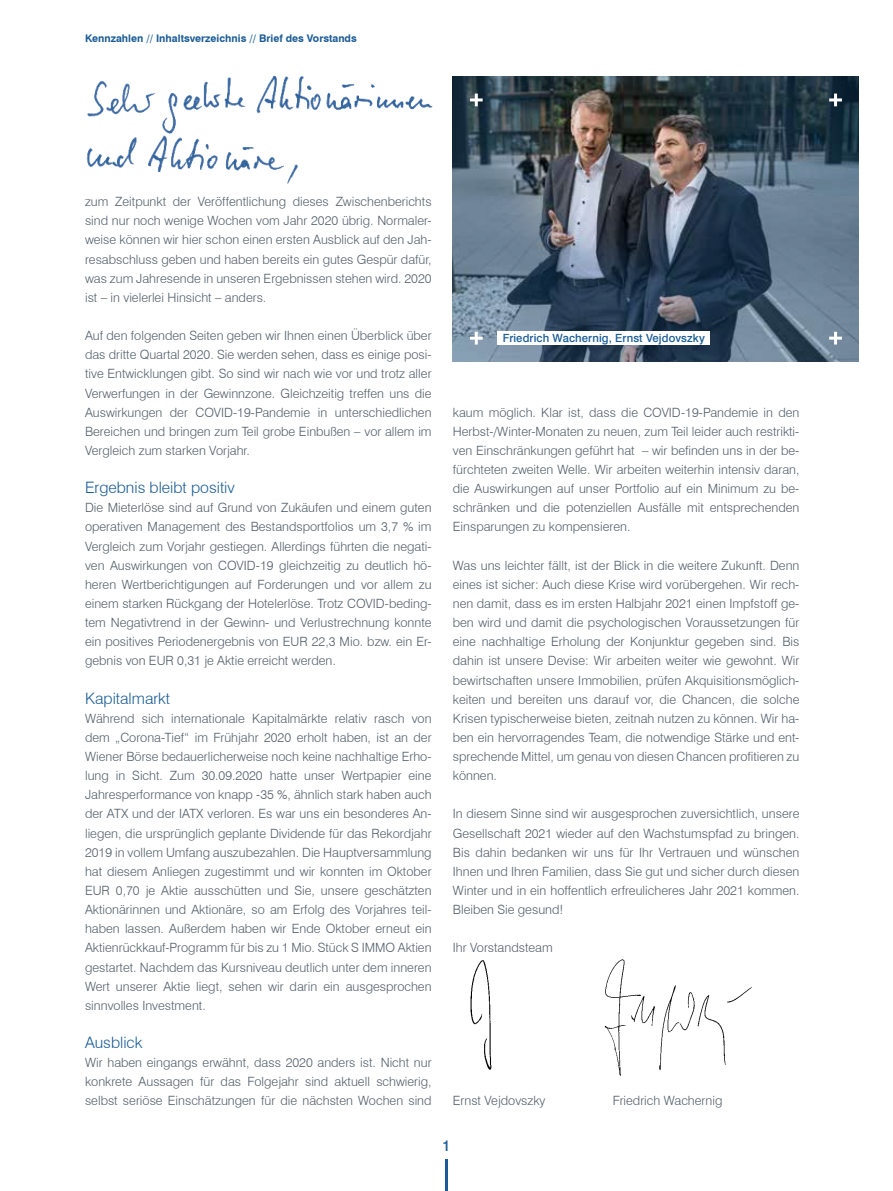
<style>
.page{position:relative;width:893px;height:1191px;background:#fff}
.page>*{position:absolute;margin:0;border:0;box-sizing:border-box;transform-origin:0 0}
.t1{font:300 15.75px "Swiss 721 BT";color:#195b96}
.t2{font:500 15px "Swiss 721 TL";color:#195b96}
.t3{font:300 12.75px/19.2px "Swiss 721 BT";color:#525e69;text-align:justify}
.t4{font:500 11.25px "Swiss 721 TL";letter-spacing:.01em;color:#195b96}
.t5{font:700 10.5px "Swiss 721 BT";color:#195b96}
</style>
<div class="page">
<hr style="left:445px;top:1159px;width:3px;height:32px;background:#195b96">
<img style="left:453px;top:77px;width:406px;height:284px">
<svg style="left:829px;top:94px;width:13px;height:12px"></svg>
<svg style="left:829px;top:332px;width:13px;height:12px"></svg>
<svg style="left:470px;top:94px;width:13px;height:12px"></svg>
<svg style="left:470px;top:332px;width:13px;height:12px"></svg>
<div style="left:497px;top:331px;width:213px;height:13px;background:#fff"></div>
<img style="left:86px;top:136px;width:212px;height:48px">
<img style="left:87px;top:75px;width:346px;height:61px">
<img style="left:470px;top:960px;width:22px;height:110px">
<img style="left:604px;top:959px;width:148px;height:117px">
<p class="t5" style="left:85px;top:32px;width:273px">Kennzahlen // Inhaltsverzeichnis // Brief des Vorstands</p>
<p class="t3" style="left:85px;top:192px;width:348px">zum Zeitpunkt der Veröffentlichung dieses Zwischenberichts sind nur noch wenige Wochen vom Jahr 2020 übrig. Normaler&shy;weise können wir hier schon einen ersten Ausblick auf den Jah&shy;resabschluss geben und haben bereits ein gutes Gespür dafür, was zum Jahresende in unseren Ergebnissen stehen wird. 2020 ist – in vielerlei Hinsicht – anders.</p>
<p class="t3" style="left:85px;top:326px;width:348px">Auf den folgenden Seiten geben wir Ihnen einen Überblick über das dritte Quartal 2020. Sie werden sehen, dass es einige posi&shy;tive Entwicklungen gibt. So sind wir nach wie vor und trotz aller Verwerfungen in der Gewinnzone. Gleichzeitig treffen uns die Auswirkungen der COVID-19-Pandemie in unterschiedlichen Bereichen und bringen zum Teil grobe Einbußen – vor allem im Vergleich zum starken Vorjahr.</p>
<p class="t1" style="left:85px;top:478px;width:151px">Ergebnis bleibt positiv</p>
<p class="t3" style="left:85px;top:498px;width:348px">Die Mieterlöse sind auf Grund von Zukäufen und einem guten operativen Management des Bestandsportfolios um 3,7 % im Vergleich zum Vorjahr gestiegen. Allerdings führten die negati&shy;ven Auswirkungen von COVID-19 gleichzeitig zu deutlich hö&shy;heren Wertberichtigungen auf Forderungen und vor allem zu einem starken Rückgang der Hotelerlöse. Trotz COVID-beding&shy;tem Negativtrend in der Gewinn- und Verlustrechnung konnte ein positives Periodenergebnis von EUR 22,3 Mio. bzw. ein Er&shy;gebnis von EUR 0,31 je Aktie erreicht werden.</p>
<p class="t1" style="left:85px;top:688px;width:87px">Kapitalmarkt</p>
<p class="t3" style="left:85px;top:708px;width:348px">Während sich internationale Kapitalmärkte relativ rasch von dem „Corona-Tief“ im Frühjahr 2020 erholt haben, ist an der Wiener Börse bedauerlicherweise noch keine nachhaltige Erho&shy;lung in Sicht. Zum 30.09.2020 hatte unser Wertpapier eine Jahresperformance von knapp -35 %, ähnlich stark haben auch der ATX und der IATX verloren. Es war uns ein besonderes An&shy;liegen, die ursprünglich geplante Dividende für das Rekordjahr 2019 in vollem Umfang auszubezahlen. Die Hauptversammlung hat diesem Anliegen zugestimmt und wir konnten im Oktober EUR 0,70 je Aktie ausschütten und Sie, unsere geschätzten Aktionärinnen und Aktionäre, so am Erfolg des Vorjahres teil&shy;haben lassen. Außerdem haben wir Ende Oktober erneut ein Aktienrückkauf-Programm für bis zu 1 Mio. Stück S IMMO Aktien gestartet. Nachdem das Kursniveau deutlich unter dem inneren Wert unserer Aktie liegt, sehen wir darin ein ausgesprochen sinnvolles Investment.</p>
<p class="t1" style="left:85px;top:1032px;width:59px">Ausblick</p>
<p class="t3" style="left:85px;top:1053px;width:348px">Wir haben eingangs erwähnt, dass 2020 anders ist. Nicht nur konkrete Aussagen für das Folgejahr sind aktuell schwierig, selbst seriöse Einschätzungen für die nächsten Wochen sind</p>
<p class="t4" style="left:503px;top:330px;width:204px">Friedrich Wachernig, Ernst Vejdovszky</p>
<p class="t3" style="left:453px;top:402px;width:348px">kaum möglich. Klar ist, dass die COVID-19-Pandemie in den Herbst-/Winter-Monaten zu neuen, zum Teil leider auch restrikti&shy;ven Einschränkungen geführt hat – wir befinden uns in der be&shy;fürchteten zweiten Welle. Wir arbeiten weiterhin intensiv daran, die Auswirkungen auf unser Portfolio auf ein Minimum zu be&shy;schränken und die potenziellen Ausfälle mit entsprechenden Einsparungen zu kompensieren.</p>
<p class="t3" style="left:453px;top:555px;width:348px">Was uns leichter fällt, ist der Blick in die weitere Zukunft. Denn eines ist sicher: Auch diese Krise wird vorübergehen. Wir rech&shy;nen damit, dass es im ersten Halbjahr 2021 einen Impfstoff ge&shy;ben wird und damit die psychologischen Voraussetzungen für eine nachhaltige Erholung der Konjunktur gegeben sind. Bis dahin ist unsere Devise: Wir arbeiten weiter wie gewohnt. Wir bewirtschaften unsere Immobilien, prüfen Akquisitionsmöglich&shy;keiten und bereiten uns darauf vor, die Chancen, die solche Krisen typischerweise bieten, zeitnah nutzen zu können. Wir ha&shy;ben ein hervorragendes Team, die notwendige Stärke und ent&shy;sprechende Mittel, um genau von diesen Chancen profitieren zu können.</p>
<p class="t3" style="left:453px;top:804px;width:348px">In diesem Sinne sind wir ausgesprochen zuversichtlich, unsere Gesellschaft 2021 wieder auf den Wachstumspfad zu bringen.<br>Bis dahin bedanken wir uns für Ihr Vertrauen und wünschen Ihnen und Ihren Familien, dass Sie gut und sicher durch diesen Winter und in ein hoffentlich erfreulicheres Jahr 2021 kommen.<br>Bleiben Sie gesund!</p>
<p class="t3" style="left:453px;top:938px;width:101px">Ihr Vorstandsteam</p>
<p class="t3" style="left:453px;top:1091px;width:94px">Ernst Vejdovszky</p>
<p class="t3" style="left:613px;top:1091px;width:111px">Friedrich Wachernig</p>
<p class="t2" style="left:442px;top:1135px;width:10px">1</p>
</div>
